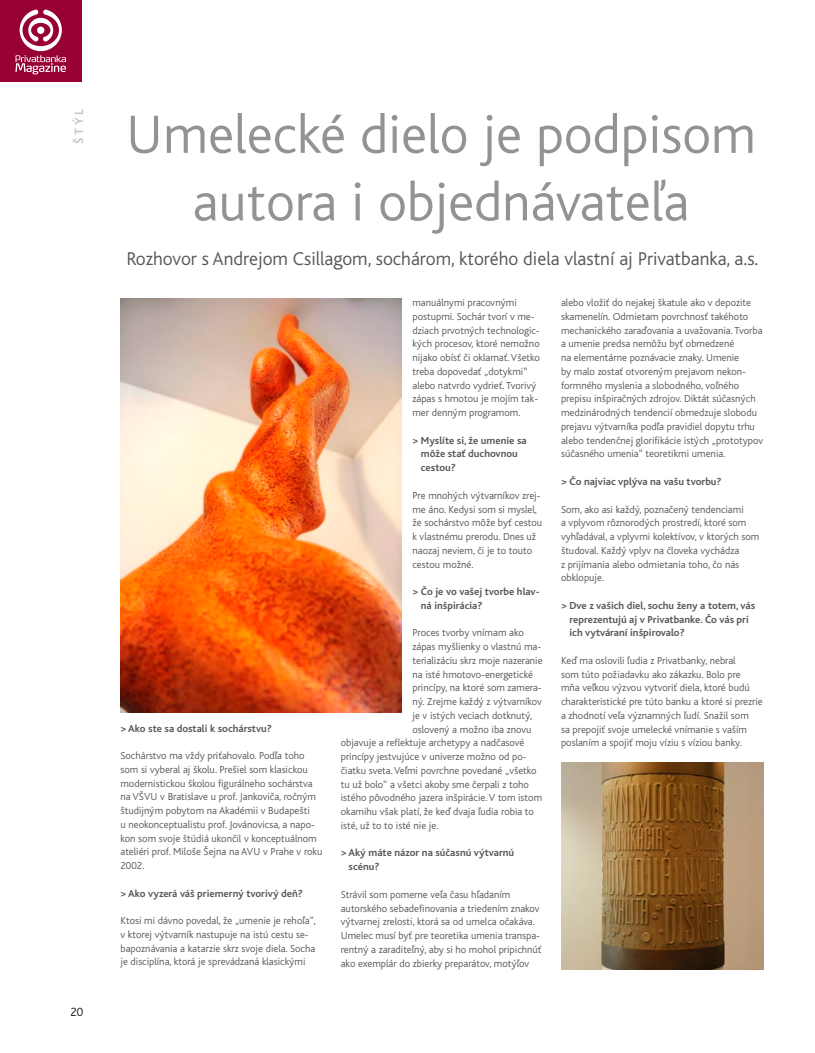
<style>
.page{position:relative;width:815px;height:1053px;background:#fff}
.page>*{position:absolute;margin:0;border:0;box-sizing:border-box;transform-origin:0 0}
.t1{font:300 56.25px/67.5px "Bliss CE";color:#929395;text-align:center}
.t2{font:300 19.38px "Bliss CE";color:#58585a}
.t3{font:700 12.5px "Bliss CE";color:#c6c7c9;scale:1.04 1}
.t4{font:300 12.5px "Bliss CE";color:#1a171c}
.t5{font:300 10.62px/13.8px "Bliss CE";color:#58585a}
.t6{font:700 10.62px/13.8px "Bliss CE";color:#58585a}
</style>
<div class="page">
<div style="left:0;top:0;width:82px;height:81px;background:#980232"></div>
<svg style="left:15px;top:10px;width:51px;height:64px"></svg>
<img style="left:120px;top:298px;width:282px;height:414px">
<img style="left:562px;top:762px;width:202px;height:207px">
<p class="t3" style="left:72px;top:144px;width:34px;rotate:-90deg">ŠTÝL</p>
<p class="t4" style="left:70px;top:1005px;width:14px">20</p>
<h1 class="t1" style="left:126px;top:101px;width:631px">Umelecké dielo je podpisom autora i objednávateľa</h1>
<h2 class="t2" style="left:126px;top:248px;width:634px">Rozhovor s Andrejom Csillagom, sochárom, ktorého diela vlastní aj Privatbanka, a.s.</h2>
<p class="t6" style="left:120px;top:721px;width:153px">&gt; Ako ste sa dostali k sochárstvu?</p>
<p class="t5" style="left:120px;top:748px;width:204px">Sochárstvo ma vždy priťahovalo. Podľa toho som si vyberal aj školu. Prešiel som klasickou modernistickou školou figurálneho sochárstva na VŠVU v Bratislave u prof. Jankoviča, ročným študijným pobytom na Akadémii v Budapešti<br>u neokonceptualistu prof. Jovánovicsa, a napo&shy;kon som svoje štúdiá ukončil v konceptuálnom ateliéri prof. Miloše Šejna na AVU v Prahe v roku 2002.</p>
<p class="t6" style="left:120px;top:886px;width:184px">&gt; Ako vyzerá váš priemerný tvorivý deň?</p>
<p class="t5" style="left:120px;top:913px;width:197px">Ktosi mi dávno povedal, že „umenie je rehoľa“, v ktorej výtvarník nastupuje na istú cestu se&shy;bapoznávania a katarzie skrz svoje diela. Socha je disciplína, ktorá je sprevádzaná klasickými</p>
<p class="t5" style="left:412px;top:296px;width:129px">manuálnymi pracovnými postupmi. Sochár tvorí v me&shy;dziach prvotných technologic&shy;kých procesov, ktoré nemožno nijako obísť či oklamať. Všetko treba dopovedať „dotykmi“ alebo natvrdo vydrieť. Tvorivý zápas s hmotou je mojím tak&shy;mer denným programom.</p>
<p class="t6" style="left:421px;top:433px;width:107px;text-indent:-8px">&gt; Myslíte si, že umenie sa môže stať duchovnou cestou?</p>
<p class="t5" style="left:412px;top:488px;width:131px">Pre mnohých výtvarníkov zrej&shy;me áno. Kedysi som si myslel, že sochárstvo môže byť cestou k vlastnému prerodu. Dnes už naozaj neviem, či je to touto cestou možné.</p>
<p class="t6" style="left:421px;top:584px;width:120px;text-indent:-8px">&gt; Čo je vo vašej tvorbe hlav&shy;ná inšpirácia?</p>
<p class="t5" style="left:412px;top:626px;width:113px">Proces tvorby vnímam ako</p>
<p class="t5" style="left:412px;top:639px;width:130px">zápas myšlienky o vlastnú ma-</p>
<p class="t5" style="left:412px;top:653px;width:132px">terializáciu skrz moje nazeranie</p>
<p class="t5" style="left:412px;top:667px;width:122px">na isté hmotovo-energetické</p>
<p class="t5" style="left:412px;top:681px;width:131px">princípy, na ktoré som zamera-</p>
<p class="t5" style="left:412px;top:694px;width:131px">ný. Zrejme každý z výtvarníkov</p>
<p class="t5" style="left:412px;top:708px;width:121px">je v istých veciach dotknutý,</p>
<p class="t5" style="left:412px;top:722px;width:121px">oslovený a možno iba znovu</p>
<p class="t5" style="left:341px;top:736px;width:185px">objavuje a reflektuje archetypy a nadčasové</p>
<p class="t5" style="left:341px;top:749px;width:187px">princípy jestvujúce v univerze možno od po-</p>
<p class="t5" style="left:341px;top:763px;width:197px">čiatku sveta. Veľmi povrchne povedané „všetko</p>
<p class="t5" style="left:341px;top:777px;width:190px">tu už bolo“ a všetci akoby sme čerpali z toho</p>
<p class="t5" style="left:341px;top:791px;width:203px">istého pôvodného jazera inšpirácie. V tom istom</p>
<p class="t5" style="left:341px;top:804px;width:195px">okamihu však platí, že keď dvaja ľudia robia to</p>
<p class="t5" style="left:341px;top:818px;width:99px">isté, už to to isté nie je.</p>
<p class="t6" style="left:349px;top:846px;width:167px;text-indent:-8px">&gt; Aký máte názor na súčasnú výtvarnú scénu?</p>
<p class="t5" style="left:341px;top:887px;width:202px">Strávil som pomerne veľa času hľadaním autorského sebadefinovania a triedením znakov výtvarnej zrelosti, ktorá sa od umelca očakáva.<br>Umelec musí byť pre teoretika umenia transpa&shy;rentný a zaraditeľný, aby si ho mohol pripichnúť ako exemplár do zbierky preparátov, motýľov</p>
<p class="t5" style="left:561px;top:296px;width:204px">alebo vložiť do nejakej škatule ako v depozite skamenelín. Odmietam povrchnosť takéhoto mechanického zaraďovania a uvažovania. Tvorba a umenie predsa nemôžu byť obmedzené<br>na elementárne poznávacie znaky. Umenie<br>by malo zostať otvoreným prejavom nekon&shy;formného myslenia a slobodného, voľného prepisu inšpiračných zdrojov. Diktát súčasných medzinárodných tendencií obmedzuje slobodu prejavu výtvarníka podľa pravidiel dopytu trhu alebo tendenčnej glorifikácie istých „prototypov súčasného umenia“ teoretikmi umenia.</p>
<p class="t6" style="left:561px;top:474px;width:162px">&gt; Čo najviac vplýva na vašu tvorbu?</p>
<p class="t5" style="left:561px;top:502px;width:200px">Som, ako asi každý, poznačený tendenciami<br>a vplyvom rôznorodých prostredí, ktoré som vyhľadával, a vplyvmi kolektívov, v ktorých som študoval. Každý vplyv na človeka vychádza<br>z prijímania alebo odmietania toho, čo nás obklopuje.</p>
<p class="t6" style="left:569px;top:598px;width:187px;text-indent:-8px">&gt; Dve z vašich diel, sochu ženy a totem, vás reprezentujú aj v Privatbanke. Čo vás pri ich vytváraní inšpirovalo?</p>
<p class="t5" style="left:561px;top:653px;width:203px">Keď ma oslovili ľudia z Privatbanky, nebral<br>som túto požiadavku ako zákazku. Bolo pre<br>mňa veľkou výzvou vytvoriť diela, ktoré budú charakteristické pre túto banku a ktoré si prezrie a zhodnotí veľa významných ľudí. Snažil som<br>sa prepojiť svoje umelecké vnímanie s vaším poslaním a spojiť moju víziu s víziou banky.</p>
</div>
